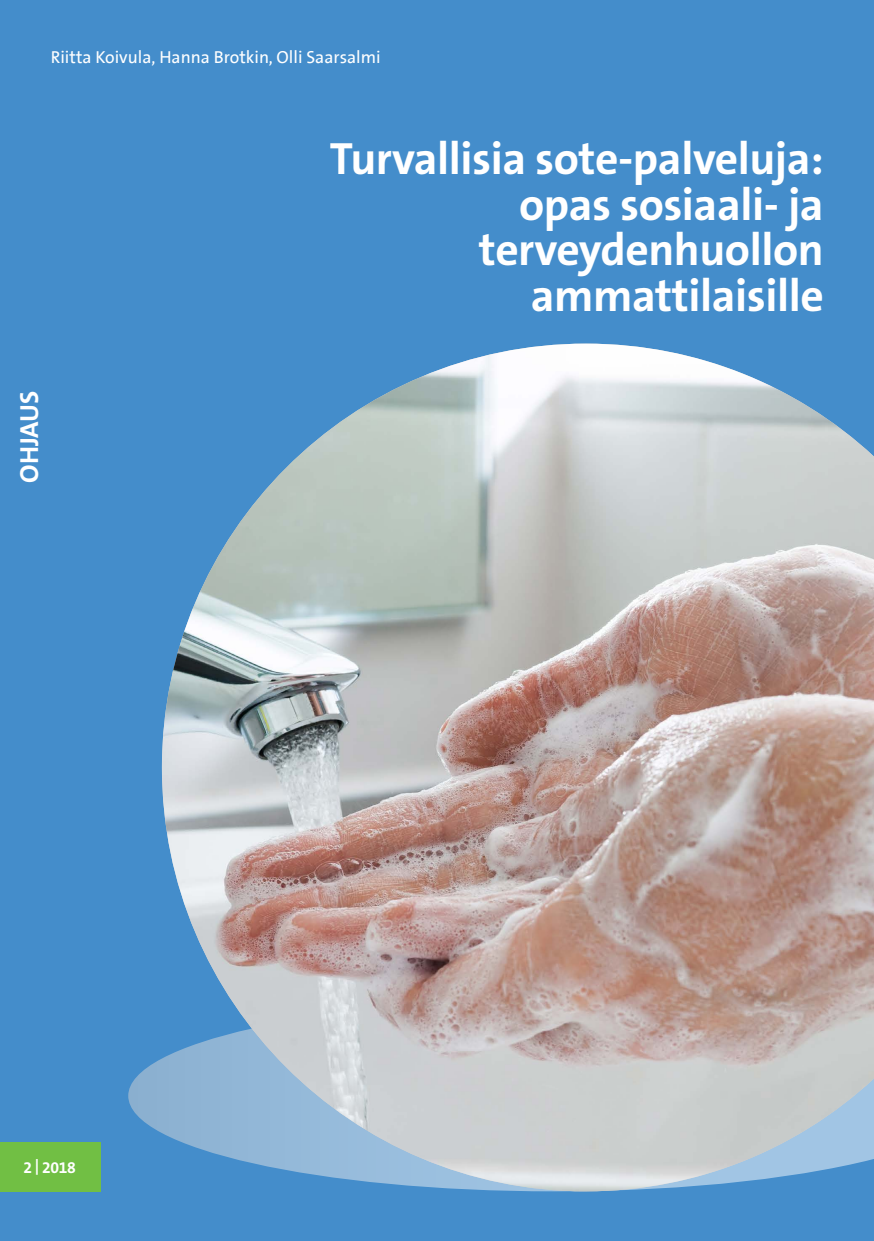
<style>
.page{position:relative;width:874px;height:1241px;background:#fff}
.page>*{position:absolute;margin:0;border:0;box-sizing:border-box;transform-origin:0 0}
.ETUKANSI_PÄÄOTSIKKO{font:700 45.5px/45.5px "The Sans Os F";letter-spacing:-.01em;color:#fff;text-align:right}
.SARJAN_NIMI{font:700 26.25px "The Sans Os F";color:#fff}
.ETUKANSI_TEKIJÄN_NIM{font:17.5px "The Sans Os F";color:#fff}
.SARJANUMERO{font:700 15.75px "The Sans Os F";color:#fff}
</style>
<div class="page">
<div style="left:0;top:0;width:873px;height:1240px;background:#448dcb"></div>
<svg style="left:128px;top:1058px;width:34px;height:75px"></svg>
<img style="left:162px;top:343px;width:711px;height:848px">
<div style="left:0;top:1141px;width:101px;height:50px;background:#71bf44"></div>
<p class="ETUKANSI_TEKIJÄN_NIM" style="left:51px;top:45px;width:331px">Riitta Koivula, Hanna Brotkin, Olli Saarsalmi</p>
<p class="SARJAN_NIMI" style="left:12px;top:482px;width:93px;rotate:-90deg">OHJAUS</p>
<p class="ETUKANSI_PÄÄOTSIKKO" style="left:330px;top:137px;width:495px">Turvallisia sote-palveluja: opas sosiaali- ja terveydenhuollon ammattilaisille</p>
<p class="SARJANUMERO" style="left:23px;top:1157px;width:54px">2 | 2018</p>
</div>
